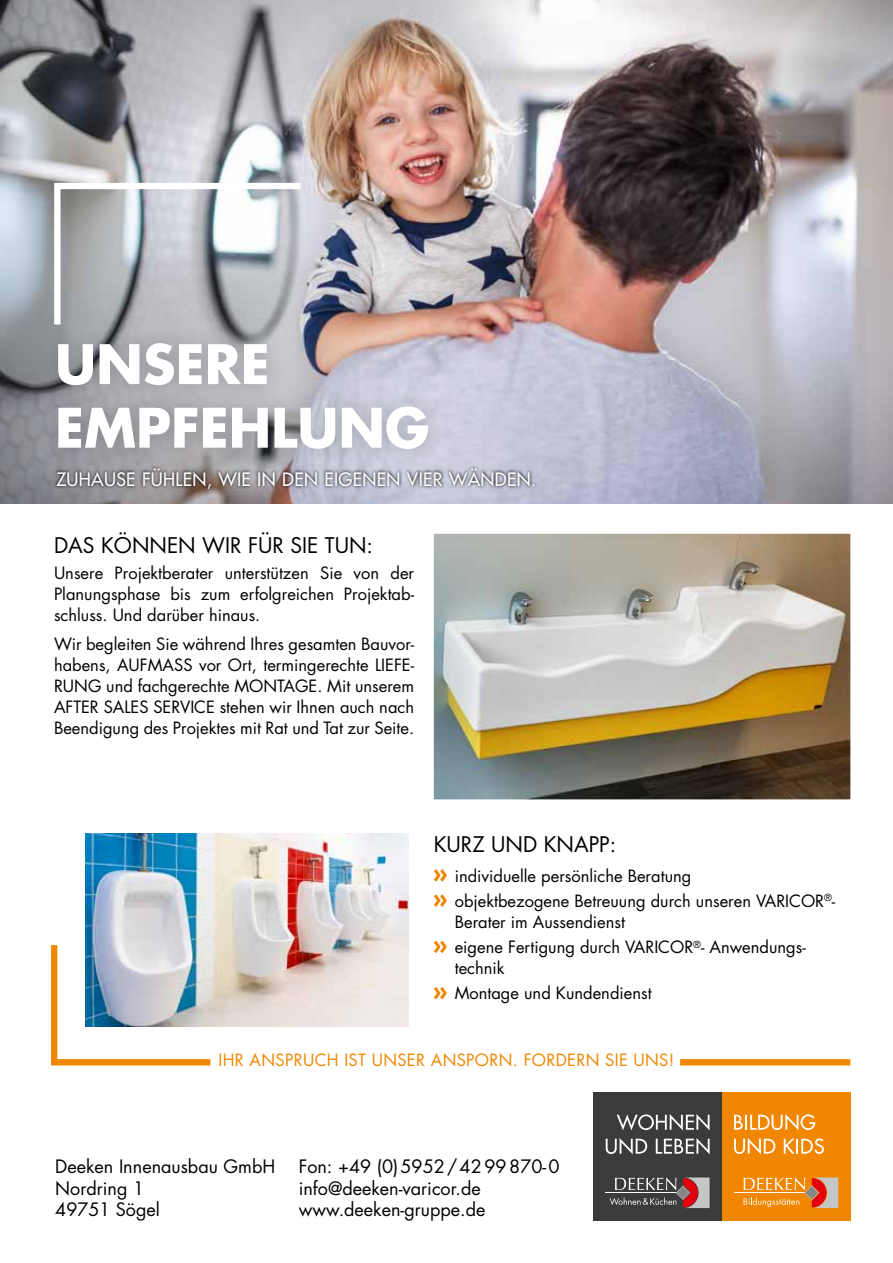
<style>
.page{position:relative;width:893px;height:1263px;background:#fff}
.page>*{position:absolute;margin:0;border:0;box-sizing:border-box;transform-origin:0 0}
.t1{font:700 52.95px/63.6px "Futura";color:#fff}
.t2{font:21px "Futura";color:#000}
.t3{font:18px/21.6px "Futura";color:#000}
.t4{font:18px "Futura";letter-spacing:.02em;color:#fff}
.t5{font:16.5px/21px "Futura";color:#000}
.t6{font:16.5px "Futura";letter-spacing:.02em;color:#f18700}
</style>
<div class="page">
<img style="left:0;top:0;width:893px;height:504px">
<svg style="left:51px;top:180px;width:256px;height:144px"></svg>
<div style="left:38px;top:324px;width:410px;height:144px;background:#000;opacity:.13"></div>
<svg style="left:53px;top:465px;width:485px;height:28px;background:#94929a"></svg>
<div style="left:593px;top:1092px;width:129px;height:128px;background:#3b3b3a"></div>
<svg style="left:617px;top:1114px;width:92px;height:16px"></svg>
<svg style="left:606px;top:1138px;width:41px;height:16px"></svg>
<svg style="left:656px;top:1138px;width:54px;height:16px"></svg>
<hr style="left:605px;top:1192px;width:72px;height:1px;background:#fff">
<svg style="left:610px;top:1177px;width:100px;height:31px"></svg>
<div style="left:722px;top:1092px;width:128px;height:128px;background:#f18700"></div>
<hr style="left:734px;top:1192px;width:71px;height:1px;background:#fff">
<svg style="left:743px;top:1177px;width:95px;height:31px"></svg>
<svg style="left:734px;top:1114px;width:81px;height:16px"></svg>
<svg style="left:734px;top:1138px;width:41px;height:16px"></svg>
<svg style="left:784px;top:1138px;width:40px;height:16px"></svg>
<svg style="left:51px;top:945px;width:160px;height:121px"></svg>
<div style="left:680px;top:1059px;width:170px;height:6px;background:#f18700"></div>
<img style="left:433px;top:533px;width:418px;height:267px">
<img style="left:85px;top:833px;width:323px;height:194px">
<svg style="left:434px;top:869px;width:13px;height:12px"></svg>
<svg style="left:434px;top:894px;width:13px;height:13px"></svg>
<svg style="left:434px;top:941px;width:13px;height:12px"></svg>
<svg style="left:434px;top:987px;width:13px;height:12px"></svg>
<h1 class="t1" style="left:55px;top:331px;width:376px">UNSERE<br>EMPFEHLUNG</h1>
<p class="t4" style="left:56px;top:468px;width:481px">ZUHAUSE FÜHLEN, WIE IN DEN EIGENEN VIER WÄNDEN.</p>
<p class="t2" style="left:54px;top:531px;width:321px">DAS KÖNNEN WIR FÜR SIE TUN:</p>
<p class="t5" style="left:54px;top:562px;width:362px;text-align:justify">Unsere Projektberater unterstützen Sie von der Planungsphase bis zum erfolgreichen Projektab&shy;schluss. Und darüber hinaus.</p>
<p class="t5" style="left:54px;top:633px;width:362px;text-align:justify">Wir begleiten Sie während Ihres gesamten Bauvor&shy;habens, AUFMASS vor Ort, termingerechte LIEFE-RUNG und fachgerechte MONTAGE. Mit unserem AFTER SALES SERVICE stehen wir Ihnen auch nach Beendigung des Projektes mit Rat und Tat zur Seite.</p>
<p class="t2" style="left:434px;top:830px;width:184px">KURZ UND KNAPP:</p>
<p class="t5" style="left:455px;top:863px;width:382px;line-height:25.2px">individuelle persönliche Beratung<br>objektbezogene Betreuung durch unseren VARICOR<sup>®</sup>-</p>
<p class="t5" style="left:455px;top:909px;width:353px;line-height:25.2px">Berater im Aussendienst<br>eigene Fertigung durch VARICOR<sup>®</sup>- Anwendungs-</p>
<p class="t5" style="left:455px;top:955px;width:198px;line-height:25.2px">technik<br>Montage und Kundendienst</p>
<p class="t6" style="left:219px;top:1048px;width:457px">IHR ANSPRUCH IST UNSER ANSPORN. FORDERN SIE UNS!</p>
<p class="t3" style="left:55px;top:1155px;width:222px">Deeken Innenausbau GmbH<br>Nordring 1<br>49751 Sögel</p>
<p class="t3" style="left:299px;top:1155px;width:262px">Fon: +49 (0)5952/4299870-0 info@deeken-varicor.de www.deeken-gruppe.de</p>
</div>
